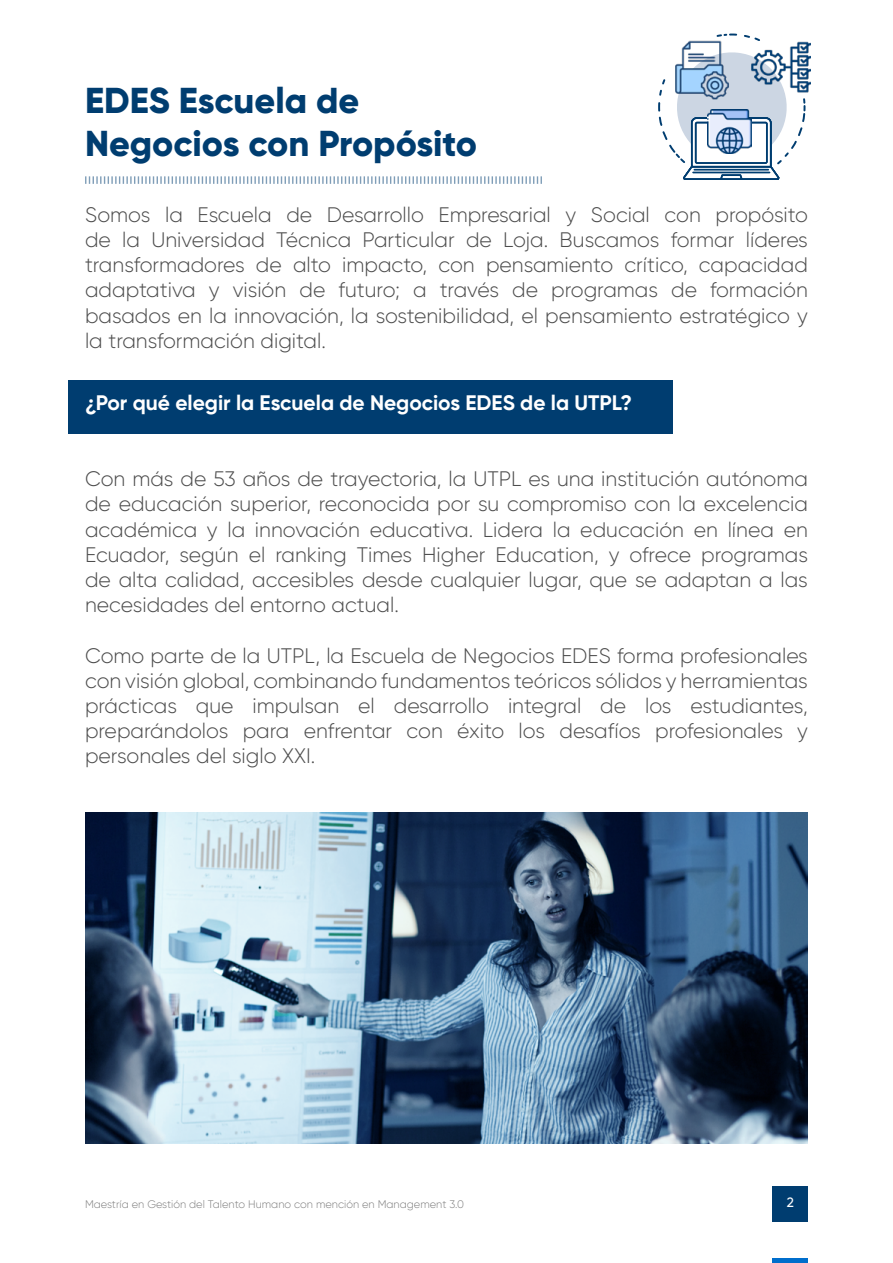
<style>
.page{position:relative;width:893px;height:1263px;background:#fff}
.page>*{position:absolute;margin:0;border:0;box-sizing:border-box;transform-origin:0 0}
.t1{font:800 36px/43.2px "Gilroy";color:#003d70}
.t2{font:300 21px/25.2px "Gilroy";color:#4d4d4d;text-align:justify}
.t3{font:700 21px "Gilroy";color:#fff}
.t4{font:500 13.5px "Gilroy";color:#fff}
.t5{font:300 10.95px "Gilroy";color:#808080}
</style>
<div class="page">
<div style="left:68px;top:380px;width:605px;height:53px;background:#003d70"></div>
<img style="left:85px;top:812px;width:723px;height:331px">
<svg style="left:85px;top:176px;width:457px;height:8px"></svg>
<svg style="left:658px;top:33px;width:148px;height:147px"></svg>
<img style="left:752px;top:38px;width:59px;height:59px">
<img style="left:673px;top:41px;width:59px;height:59px">
<img style="left:708px;top:109px;width:44px;height:44px">
<div style="left:773px;top:1186px;width:35px;height:35px;background:#003d70"></div>
<hr style="left:773px;top:1259px;width:35px;height:4px;background:#006ecc">
<h1 class="t1" style="left:85px;top:78px;width:394px">EDES Escuela de<br>Negocios con Propósito</h1>
<p class="t2" style="left:85px;top:202px;width:724px">Somos la Escuela de Desarrollo Empresarial y Social con propósito de la Universidad Técnica Particular de Loja. Buscamos formar líderes transformadores de alto impacto, con pensamiento crítico, capacidad adaptativa y visión de futuro; a través de programas de formación basados en la innovación, la sostenibilidad, el pensamiento estratégico y la transformación digital.</p>
<p class="t3" style="left:85px;top:390px;width:549px">¿Por qué elegir la Escuela de Negocios EDES de la UTPL?</p>
<p class="t2" style="left:85px;top:466px;width:724px">Con más de 53 años de trayectoria, la UTPL es una institución autónoma de educación superior, reconocida por su compromiso con la excelencia académica y la innovación educativa. Lidera la educación en línea en Ecuador, según el ranking Times Higher Education, y ofrece programas de alta calidad, accesibles desde cualquier lugar, que se adaptan a las necesidades del entorno actual.</p>
<p class="t2" style="left:85px;top:642px;width:724px">Como parte de la UTPL, la Escuela de Negocios EDES forma profesionales con visión global, combinando fundamentos teóricos sólidos y herramientas prácticas que impulsan el desarrollo integral de los estudiantes, preparándolos para enfrentar con éxito los desafíos profesionales y personales del siglo XXI.</p>
<p class="t5" style="left:85px;top:1197px;width:380px">Maestría en Gestión del Talento Humano con mención en Management 3.0</p>
<p class="t4" style="left:787px;top:1194px;width:9px">2</p>
</div>
